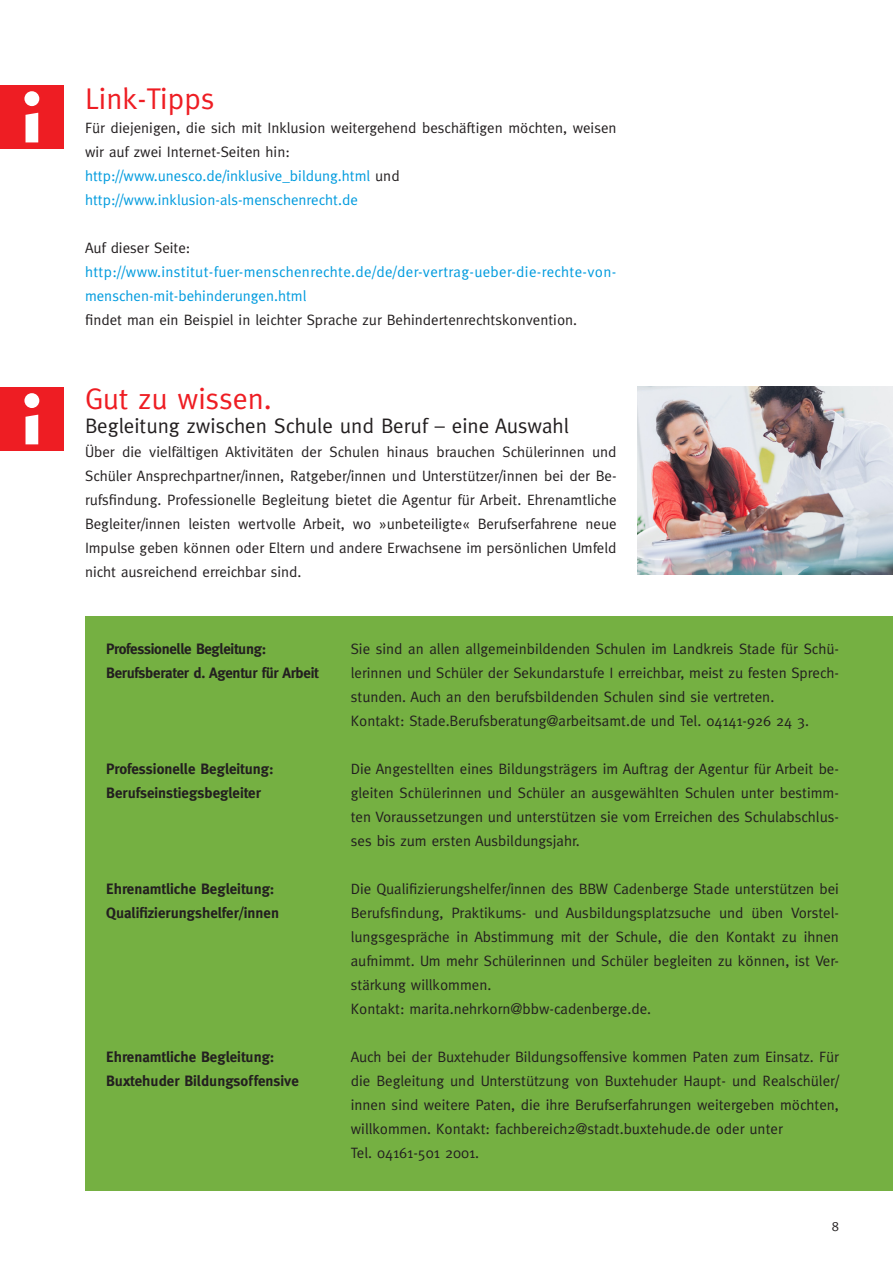
<style>
.page{position:relative;width:893px;height:1263px;background:#fff}
.page>*{position:absolute;margin:0;border:0;box-sizing:border-box;transform-origin:0 0}
.t1{font:30px "Meta";color:#ee1d23}
.t2{font:21px "Meta";color:#231f20}
.t3{font:15px/24px "Meta";color:#231f20}
.t4{font:700 15px/24px "Meta";color:#231f20}
.t5{font:15px/24px "Meta";letter-spacing:.02em;color:#009bde}
.t6{font:700 15px/24px "Meta";letter-spacing:-.02em;color:#231f20}
.t7{font:13.5px "Meta";color:#231f20}
.s1{color:#009bde}
</style>
<div class="page">
<div style="left:85px;top:617px;width:808px;height:574px;background:#75b042"></div>
<div style="left:0;top:85px;width:64px;height:64px;background:#ee1d23"></div>
<svg style="left:26px;top:113px;width:12px;height:29px"></svg>
<div style="left:24px;top:91px;width:15px;height:15px;background:#fff;border-radius:50%"></div>
<div style="left:0;top:387px;width:64px;height:64px;background:#ee1d23"></div>
<svg style="left:26px;top:415px;width:12px;height:29px"></svg>
<div style="left:24px;top:393px;width:15px;height:15px;background:#fff;border-radius:50%"></div>
<img style="left:638px;top:387px;width:255px;height:187px">
<h1 class="t1" style="left:85px;top:81px;width:131px">Link-Tipps</h1>
<p class="t3" style="left:85px;top:115px;width:533px">Für diejenigen, die sich mit Inklusion weitergehend beschäftigen möchten, weisen wir auf zwei Internet-Seiten hin:<br><span class="s1">http://www.unesco.de/inklusive_bildung.html</span> und <span class="s1">http://www.inklusion-als-menschenrecht.de</span></p>
<p class="t3" style="left:85px;top:235px;width:107px">Auf dieser Seite:</p>
<p class="t5" style="left:85px;top:259px;width:533px">http://www.institut-fuer-menschenrechte.de/de/der-vertrag-ueber-die-rechte-von&shy;menschen-mit-behinderungen.html</p>
<p class="t3" style="left:85px;top:307px;width:494px">findet man ein Beispiel in leichter Sprache zur Behindertenrechtskonvention.</p>
<h1 class="t1" style="left:85px;top:381px;width:188px">Gut zu wissen.</h1>
<h2 class="t2" style="left:85px;top:413px;width:486px">Begleitung zwischen Schule und Beruf – eine Auswahl</h2>
<p class="t3" style="left:85px;top:439px;width:533px;text-align:justify">Über die vielfältigen Aktivitäten der Schulen hinaus brauchen Schülerinnen und Schüler Ansprechpartner/innen, Ratgeber/innen und Unterstützer/innen bei der Be&shy;rufsfindung. Professionelle Begleitung bietet die Agentur für Arbeit. Ehrenamtliche Begleiter/innen leisten wertvolle Arbeit, wo »unbeteiligte« Berufserfahrene neue Impulse geben können oder Eltern und andere Erwachsene im persönlichen Umfeld nicht ausreichend erreichbar sind.</p>
<p class="t6" style="left:106px;top:636px;width:214px">Professionelle Begleitung:<br>Berufsberater d. Agentur für Arbeit</p>
<p class="t4" style="left:106px;top:756px;width:169px">Professionelle Begleitung:<br>Berufseinstiegsbegleiter</p>
<p class="t4" style="left:106px;top:876px;width:174px">Ehrenamtliche Begleitung:<br>Qualifizierungshelfer/innen</p>
<p class="t4" style="left:106px;top:1044px;width:194px">Ehrenamtliche Begleitung:<br>Buxtehuder Bildungsoffensive</p>
<p class="t3" style="left:351px;top:637px;width:490px">Sie sind an allen allgemeinbildenden Schulen im Landkreis Stade für Schü&shy;lerinnen und Schüler der Sekundarstufe I erreichbar, meist zu festen Sprech&shy;stunden. Auch an den berufsbildenden Schulen sind sie vertreten.<br>Kontakt: Stade.Berufsberatung@arbeitsamt.de und Tel. 04141-926 24 3.</p>
<p class="t3" style="left:351px;top:757px;width:490px;text-align:justify">Die Angestellten eines Bildungsträgers im Auftrag der Agentur für Arbeit be&shy;gleiten Schülerinnen und Schüler an ausgewählten Schulen unter bestimm&shy;ten Voraussetzungen und unterstützen sie vom Erreichen des Schulabschlus&shy;ses bis zum ersten Ausbildungsjahr.</p>
<p class="t3" style="left:351px;top:877px;width:490px">Die Qualifizierungshelfer/innen des BBW Cadenberge Stade unterstützen bei Berufsfindung, Praktikums- und Ausbildungsplatzsuche und üben Vorstel&shy;lungsgespräche in Abstimmung mit der Schule, die den Kontakt zu ihnen aufnimmt. Um mehr Schülerinnen und Schüler begleiten zu können, ist Ver&shy;stärkung willkommen.<br>Kontakt: marita.nehrkorn@bbw-cadenberge.de.</p>
<p class="t3" style="left:351px;top:1045px;width:490px">Auch bei der Buxtehuder Bildungsoffensive kommen Paten zum Einsatz. Für die Begleitung und Unterstützung von Buxtehuder Haupt- und Realschüler/ innen sind weitere Paten, die ihre Berufserfahrungen weitergeben möchten, willkommen. Kontakt: fachbereich2@stadt.buxtehude.de oder unter<br>Tel. 04161-501 2001.</p>
<p class="t7" style="left:832px;top:1219px;width:9px">8</p>
</div>
